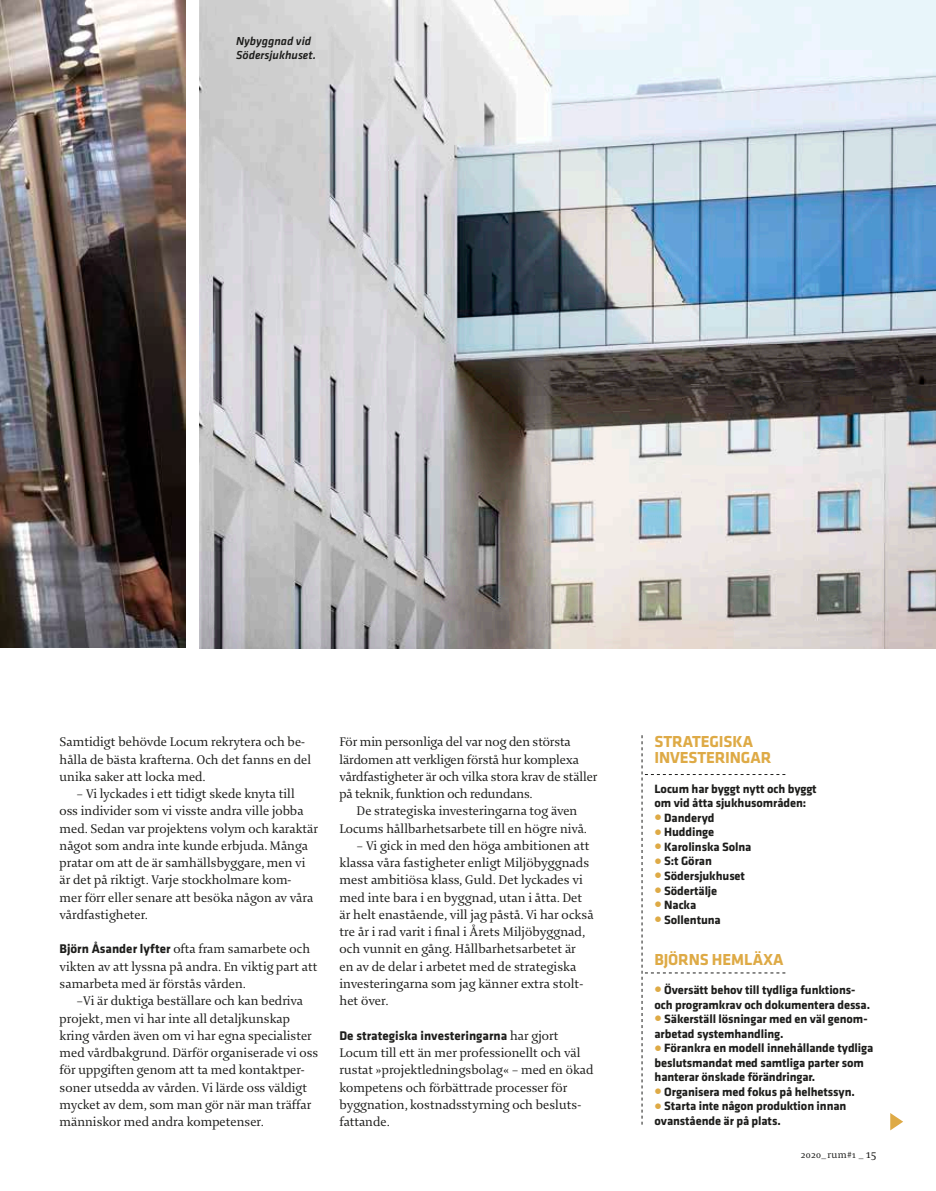
<style>
.page{position:relative;width:936px;height:1191px;background:#fff}
.page>*{position:absolute;margin:0;border:0;box-sizing:border-box;transform-origin:0 0}
.faktatext_svart{font:700 16.5px "Klavika";letter-spacing:-.01em;color:#deaa46}
.brödtext{font:13.5px/17.2px "Enigma";color:#1d1d1b}
.brödtext-2{font:700 13.05px "Klavika";color:#1d1d1b}
.faktatext_svart-2{font:700 12.45px/14.5px "Klavika";letter-spacing:-.01em;color:#1d1d1b}
.t1{font:italic 500 12px/13.5px "Klavika";color:#1d1d1b}
.t2{font:10.5px "Enigma";letter-spacing:.025em;color:#1d1d1b}
.s1{font-family:"Klavika";font-weight:700;font-size:13.05px}
.s2{font-family:"Enigma";font-weight:400;font-size:13.5px}
.s3{font-size:21px;color:#deaa46}
.s4{font-size:12.75px}
</style>
<div class="page">
<svg style="left:641px;top:735px;width:144px;height:389px"></svg>
<img style="left:0;top:0;width:185px;height:648px">
<img style="left:200px;top:0;width:735px;height:648px">
<svg style="left:890px;top:1113px;width:13px;height:17px"></svg>
<p class="t1" style="left:236px;top:34px;width:81px">Nybyggnad vid<br>Södersjukhuset.</p>
<p class="brödtext" style="left:60px;top:734px;width:253px">Samtidigt behövde Locum rekrytera och be&shy;hålla de bästa krafterna. Och det fanns en del unika saker att locka med.</p>
<p class="brödtext" style="left:60px;top:785px;width:260px;text-indent:17px">– Vi lyckades i ett tidigt skede knyta till<br>oss individer som vi visste andra ville jobba med. Sedan var projektens volym och karaktär något som andra inte kunde erbjuda. Många pratar om att de är samhällsbyggare, men vi är det på riktigt. Varje stockholmare kom-<br>mer förr eller senare att besöka någon av våra vårdfastigheter.</p>
<p class="brödtext" style="left:60px;top:941px;width:259px"><span class="s1">Björn Åsander lyfter</span> ofta fram samarbete och vikten av att lyssna på andra. En viktig part att samarbeta med är förstås vården.</p>
<p class="brödtext" style="left:60px;top:992px;width:260px;text-indent:17px">–Vi är duktiga beställare och kan bedriva projekt, men vi har inte all detaljkunskap kring vården även om vi har egna specialister med vårdbakgrund. Därför organiserade vi oss för uppgiften genom att ta med kontaktper&shy;soner utsedda av vården. Vi lärde oss väldigt mycket av dem, som man gör när man träffar människor med andra kompetenser.</p>
<p class="brödtext" style="left:339px;top:734px;width:259px">För min personliga del var nog den största lärdomen att verkligen förstå hur komplexa vårdfastigheter är och vilka stora krav de ställer på teknik, funktion och redundans.</p>
<p class="brödtext" style="left:339px;top:803px;width:249px;text-align:center">De strategiska investeringarna tog även<br>Locums hållbarhetsarbete till en högre nivå.</p>
<p class="brödtext" style="left:339px;top:837px;width:256px;text-indent:17px">– Vi gick in med den höga ambitionen att klassa våra fastigheter enligt Miljöbyggnads mest ambitiösa klass, Guld. Det lyckades vi med inte bara i en byggnad, utan i åtta. Det är helt enastående, vill jag påstå. Vi har också tre år i rad varit i final i Årets Miljöbyggnad, och vunnit en gång. Hållbarhetsarbetet är<br>en av de delar i arbetet med de strategiska investeringarna som jag känner extra stolt&shy;het över.</p>
<p class="brödtext-2" style="left:339px;top:1028px;width:221px">De strategiska investeringarna <span class="s2">har gjort</span></p>
<p class="brödtext" style="left:339px;top:1044px;width:255px">Locum till ett än mer professionellt och väl rustat »projektledningsbolag« – med en ökad kompetens och förbättrade processer för byggnation, kostnadsstyrning och besluts&shy;fattande.</p>
<p class="faktatext_svart" style="left:654px;top:732px;width:100px">STRATEGISKA</p>
<p class="faktatext_svart" style="left:654px;top:748px;width:118px">INVESTERINGAR</p>
<p class="faktatext_svart-2" style="left:654px;top:781px;width:164px">Locum har byggt nytt och byggt om vid åtta sjukhusområden:</p>
<p class="faktatext_svart-2" style="left:654px;top:810px;width:61px"><span class="s3">•</span> Danderyd</p>
<p class="faktatext_svart-2" style="left:654px;top:825px;width:61px"><span class="s3">•</span> Huddinge</p>
<p class="faktatext_svart-2" style="left:654px;top:839px;width:98px"><span class="s3">•</span> Karolinska Solna</p>
<p class="faktatext_svart-2" style="left:654px;top:854px;width:59px"><span class="s3">•</span> S:t Göran</p>
<p class="faktatext_svart-2" style="left:654px;top:868px;width:92px"><span class="s3">•</span> Södersjukhuset</p>
<p class="faktatext_svart-2" style="left:654px;top:883px;width:64px"><span class="s3">•</span> Södertälje</p>
<p class="faktatext_svart-2" style="left:654px;top:898px;width:43px"><span class="s3">•</span> Nacka</p>
<p class="faktatext_svart-2" style="left:654px;top:913px;width:68px"><span class="s3">•</span> Sollentuna</p>
<p class="faktatext_svart" style="left:654px;top:950px;width:131px">BJÖRNS HEMLÄXA</p>
<p class="faktatext_svart-2" style="left:654px;top:982px;width:217px"><span class="s3">•</span> Översätt behov till tydliga funktions&shy;och programkrav och dokumentera dessa.</p>
<p class="faktatext_svart-2" style="left:654px;top:1012px;width:214px"><span class="s3">•</span> Säkerställ lösningar med en väl genom&shy;arbetad systemhandling.</p>
<p class="faktatext_svart-2" style="left:654px;top:1041px;width:220px"><span class="s3">•</span> Förankra en modell innehållande tydliga beslutsmandat med samtliga parter som hanterar önskade förändringar.</p>
<p class="faktatext_svart-2" style="left:654px;top:1084px;width:202px"><span class="s3">•</span> Organisera med fokus på helhetssyn.</p>
<p class="faktatext_svart-2" style="left:654px;top:1099px;width:193px"><span class="s3">•</span> Starta inte någon produktion innan ovanstående är på plats.</p>
<p class="t2" style="left:800px;top:1149px;width:77px">2020_rum#1 _ <span class="s4">15</span></p>
</div>
